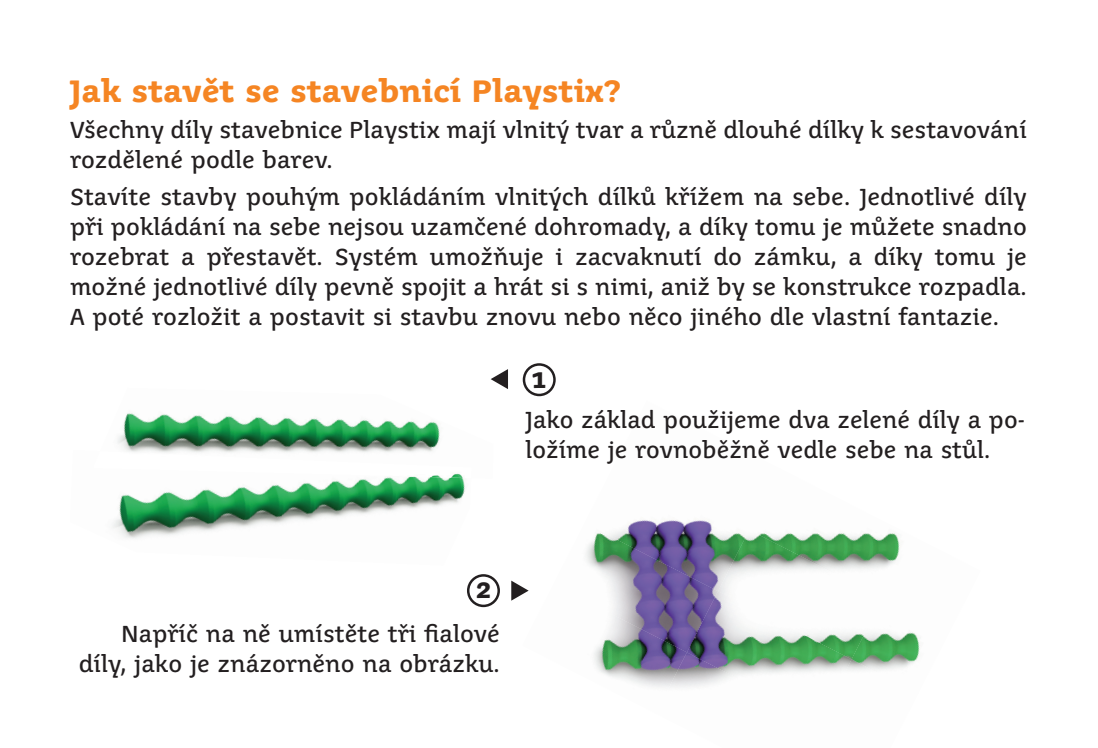
<style>
.page{position:relative;width:1098px;height:748px;background:#fff}
.page>*{position:absolute;margin:0;border:0;box-sizing:border-box;transform-origin:0 0}
.t1{font:700 30px "Juvenis Text";color:#f58523}
.t2{font:700 24.25px "Juvenis Text";color:#231f20}
.t3{font:22.5px/30px "Juvenis Text";color:#231f20}
</style>
<div class="page">
<img style="left:117px;top:413px;width:323px;height:37px">
<img style="left:112px;top:450px;width:353px;height:89px">
<img style="left:112px;top:451px;width:353px;height:27px">
<img style="left:883px;top:536px;width:37px;height:123px">
<img style="left:633px;top:520px;width:77px;height:3px">
<img style="left:718px;top:532px;width:165px;height:127px">
<img style="left:586px;top:523px;width:132px;height:68px">
<img style="left:687px;top:591px;width:164px;height:68px">
<img style="left:820px;top:659px;width:97px;height:12px">
<img style="left:528px;top:584px;width:159px;height:103px">
<img style="left:655px;top:652px;width:165px;height:36px">
<div style="left:523px;top:363px;width:33px;height:33px;border:2px solid #231f20;border-radius:50%"></div>
<svg style="left:491px;top:369px;width:17px;height:20px"></svg>
<div style="left:467px;top:574px;width:33px;height:33px;border:2px solid #231f20;border-radius:50%"></div>
<svg style="left:511px;top:580px;width:17px;height:20px"></svg>
<h1 class="t1" style="left:70px;top:72px;width:552px">Jak stavět se stavebnicí Playstix?</h1>
<p class="t3" style="left:70px;top:115px;width:958px">Všechny díly stavebnice Playstix mají vlnitý tvar a různě dlouhé dílky k sestavování rozdělené podle barev.</p>
<p class="t3" style="left:70px;top:182px;width:958px;text-align:justify">Stavíte stavby pouhým pokládáním vlnitých dílků křížem na sebe. Jednotlivé díly při pokládání na sebe nejsou uzamčené dohromady, a díky tomu je můžete snadno rozebrat a přestavět. Systém umožňuje i zacvaknutí do zámku, a díky tomu je možné jednotlivé díly pevně spojit a hrát si s nimi, aniž by se konstrukce rozpadla.<br>A poté rozložit a postavit si stavbu znovu nebo něco jiného dle vlastní fantazie.</p>
<p class="t2" style="left:531px;top:364px;width:17px">1</p>
<p class="t3" style="left:525px;top:405px;width:501px">Jako základ použijeme dva zelené díly a po&shy;ložíme je rovnoběžně vedle sebe na stůl.</p>
<p class="t2" style="left:475px;top:574px;width:17px">2</p>
<p class="t3" style="left:79px;top:619px;width:423px;text-align:right">Napříč na ně umístěte tři fialové díly, jako je znázorněno na obrázku.</p>
</div>
